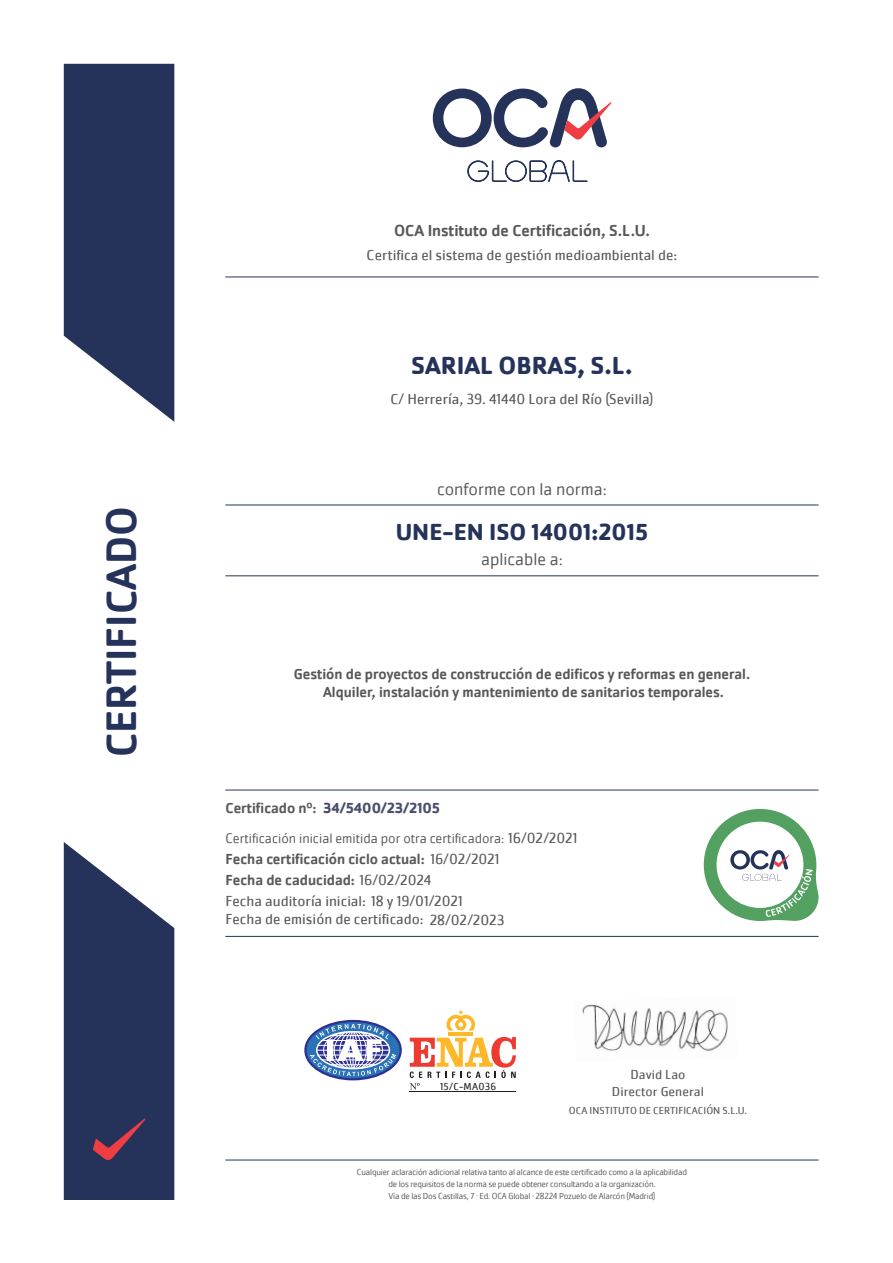
<style>
.page{position:relative;width:893px;height:1263px;background:#fff}
.page>*{position:absolute;margin:0;border:0;box-sizing:border-box;transform-origin:0 0}
.t1{font:500 43.95px "Cachet Pro";color:#25335a}
.t2{font:700 25.5px "Cachet Pro";color:#25335a}
.t3{font:700 24px "Cachet Pro";color:#25335a}
.t4{font:300 18px "Cachet Pro";color:#57585a}
.t5{font:500 16.5px "Cachet Pro";color:#57585a}
.t6{font:500 15px "Cachet Pro";color:#57585a}
.t7{font:15px "Cachet Pro";color:#57585a}
.t8{font:700 15px "Cachet Pro";color:#494e6e}
.t9{font:300 14.25px "Cachet Pro";color:#57585a}
.t10{font:13.5px "Cachet Pro";color:#57585a}
.t11{font:10.5px "Cachet Pro";color:#57585a}
.t12{font:10.5px "Cachet Pro";letter-spacing:.025em;color:#231f20}
.t13{font:300 9px "Cachet Pro";letter-spacing:-.02em;color:#57585a}
.s1{font-weight:500;color:#57585a}
.s2{font-weight:400;font-size:15px}
.s3{font-weight:400}
</style>
<div class="page">
<svg style="left:64px;top:64px;width:110px;height:358px;background:#3f4b6d"></svg>
<svg style="left:64px;top:842px;width:110px;height:358px;background:#414b6d"></svg>
<svg style="left:433px;top:88px;width:179px;height:59px"></svg>
<svg style="left:467px;top:160px;width:121px;height:22px"></svg>
<hr style="left:225px;top:277px;width:594px;height:1px;background:#25335a">
<hr style="left:225px;top:575px;width:594px;height:1px;background:#25335a">
<hr style="left:225px;top:505px;width:594px;height:1px;background:#25335a">
<hr style="left:225px;top:1160px;width:594px;height:1px;background:#25335a">
<hr style="left:225px;top:790px;width:594px;height:1px;background:#25335a">
<hr style="left:225px;top:936px;width:594px;height:1px;background:#25335a">
<svg style="left:704px;top:809px;width:115px;height:112px"></svg>
<hr style="left:449px;top:1032px;width:24px;height:3px;background:#fcb828">
<svg style="left:446px;top:1010px;width:29px;height:20px"></svg>
<hr style="left:410px;top:1091px;width:106px;height:1px;background:#231f20">
<svg style="left:410px;top:1037px;width:106px;height:53px"></svg>
<svg style="left:305px;top:1021px;width:96px;height:58px"></svg>
<div style="left:304px;top:1020px;width:98px;height:60px;border:2px solid #2e3092;border-radius:50%"></div>
<svg style="left:310px;top:1024px;width:86px;height:52px"></svg>
<img style="left:582px;top:1004px;width:146px;height:47px">
<p class="t1" style="left:96px;top:757px;width:253px;rotate:-90deg">CERTIFICADO</p>
<p class="t5" style="left:394px;top:221px;width:257px">OCA Instituto de Certificación, S.L.U.</p>
<p class="t7" style="left:367px;top:246px;width:312px">Certifica el sistema de gestión medioambiental de:</p>
<p class="t2" style="left:411px;top:350px;width:223px">SARIAL OBRAS, S.L.</p>
<p class="t7" style="left:390px;top:390px;width:265px">C/ Herrería, 39. 41440 Lora del Río (Sevilla)</p>
<p class="t4" style="left:437px;top:479px;width:171px">conforme con la norma:</p>
<p class="t3" style="left:396px;top:517px;width:254px">UNE-EN ISO 14001:2015</p>
<p class="t4" style="left:481px;top:549px;width:83px">aplicable a:</p>
<p class="t6" style="left:294px;top:666px;width:458px">Gestión de proyectos de construcción de edificos y reformas en general.</p>
<p class="t6" style="left:323px;top:684px;width:402px">Alquiler, instalación y mantenimiento de sanitarios temporales.</p>
<p class="t8" style="left:225px;top:798px;width:216px"><span class="s1">Certificado nº:</span> 34/5400/23/2105</p>
<p class="t9" style="left:225px;top:830px;width:354px">Certificación inicial emitida por otra certificadora: <span class="s2">16/02/2021</span></p>
<p class="t6" style="left:225px;top:850px;width:276px">Fecha certificación ciclo actual: <span class="s3">16/02/2021</span></p>
<p class="t6" style="left:225px;top:871px;width:208px">Fecha de caducidad: <span class="s3">16/02/2024</span></p>
<p class="t7" style="left:225px;top:892px;width:239px">Fecha auditoría inicial: 18 y 19/01/2021</p>
<p class="t7" style="left:225px;top:910px;width:281px">Fecha de emisión de certificado: 28/02/2023</p>
<p class="t12" style="left:440px;top:1080px;width:58px">15/C-MA036</p>
<p class="t10" style="left:630px;top:1066px;width:56px">David Lao</p>
<p class="t11" style="left:569px;top:1104px;width:180px">OCA INSTITUTO DE CERTIFICACIÓN S.L.U.</p>
<p class="t10" style="left:612px;top:1083px;width:93px">Director General</p>
<p class="t13" style="left:357px;top:1166px;width:332px">Cualquier aclaración adicional relativa tanto al alcance de este certificado como a la aplicabilidad</p>
<p class="t13" style="left:388px;top:1178px;width:269px">de los requisitos de la norma se puede obtener consultando a la organización.</p>
<p class="t13" style="left:388px;top:1190px;width:268px">Vía de las Dos Castillas, 7 · Ed. OCA Global · 28224 Pozuelo de Alarcón (Madrid)</p>
</div>
